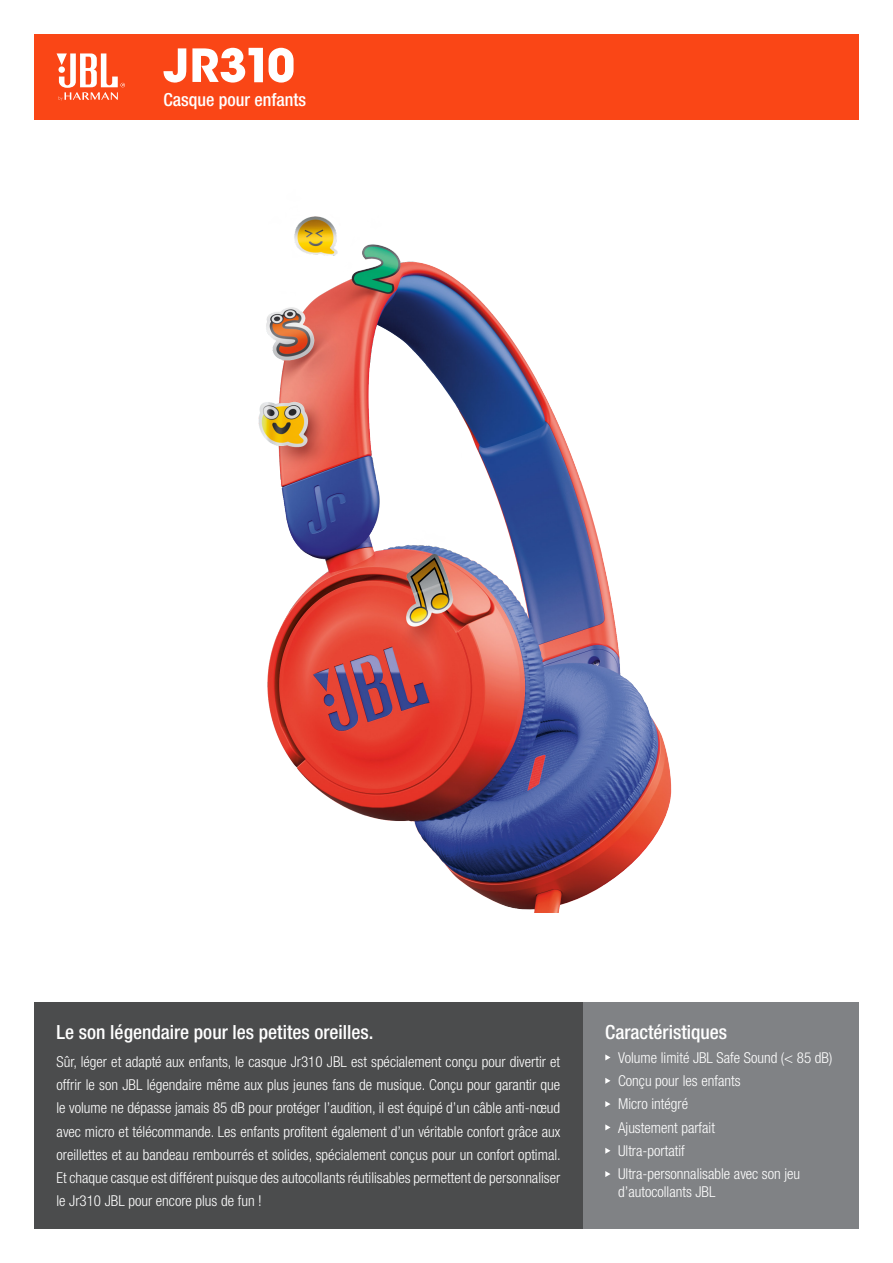
<style>
.page{position:relative;width:893px;height:1263px;background:#fff}
.page>*{position:absolute;margin:0;border:0;box-sizing:border-box;transform-origin:0 0}
.t1{font:500 condensed 19.5px "Helvetica Neue LT Pro";color:#fff}
.t2{font:500 condensed 18px "Helvetica Neue LT Pro";color:#fff}
.t3{font:300 condensed 15px/23.2px "Helvetica Neue LT Pro";color:#fff}
</style>
<div class="page">
<div style="left:34px;top:34px;width:825px;height:85px;background:#fa4616"></div>
<svg style="left:57px;top:53px;width:68px;height:48px"></svg>
<div style="left:583px;top:1003px;width:276px;height:226px;background:#808285"></div>
<svg style="left:605px;top:1054px;width:5px;height:6px"></svg>
<svg style="left:605px;top:1078px;width:5px;height:6px"></svg>
<svg style="left:605px;top:1101px;width:5px;height:6px"></svg>
<svg style="left:605px;top:1124px;width:5px;height:6px"></svg>
<svg style="left:605px;top:1148px;width:5px;height:6px"></svg>
<svg style="left:605px;top:1171px;width:5px;height:6px"></svg>
<div style="left:34px;top:1003px;width:549px;height:226px;background:#4b4c4d"></div>
<svg style="left:163px;top:48px;width:23px;height:35px"></svg>
<svg style="left:269px;top:48px;width:25px;height:35px"></svg>
<svg style="left:192px;top:48px;width:71px;height:35px"></svg>
<img style="left:258px;top:216px;width:414px;height:696px">
<p class="t2" style="left:163px;top:89px;width:144px">Casque pour enfants</p>
<p class="t1" style="left:57px;top:1021px;width:319px">Le son légendaire pour les petites oreilles.</p>
<p class="t3" style="left:57px;top:1050px;width:506px;text-align:justify">Sûr, léger et adapté aux enfants, le casque Jr310 JBL est spécialement conçu pour divertir et offrir le son JBL légendaire même aux plus jeunes fans de musique. Conçu pour garantir que le volume ne dépasse jamais 85 dB pour protéger l’audition, il est équipé d’un câble anti-nœud avec micro et télécommande. Les enfants profitent également d’un véritable confort grâce aux oreillettes et au bandeau rembourrés et solides, spécialement conçus pour un confort optimal.<br>Et chaque casque est différent puisque des autocollants réutilisables permettent de personnaliser le Jr310 JBL pour encore plus de fun !</p>
<p class="t1" style="left:605px;top:1021px;width:123px">Caractéristiques</p>
<p class="t3" style="left:618px;top:1046px;width:216px">Volume limité JBL Safe Sound (&lt; 85 dB)</p>
<p class="t3" style="left:618px;top:1069px;width:124px">Conçu pour les enfants</p>
<p class="t3" style="left:618px;top:1092px;width:72px">Micro intégré</p>
<p class="t3" style="left:618px;top:1115px;width:98px">Ajustement parfait</p>
<p class="t3" style="left:618px;top:1139px;width:68px">Ultra-portatif</p>
<p class="t3" style="left:618px;top:1165px;width:184px;line-height:18px">Ultra-personnalisable avec son jeu d’autocollants JBL</p>
</div>
